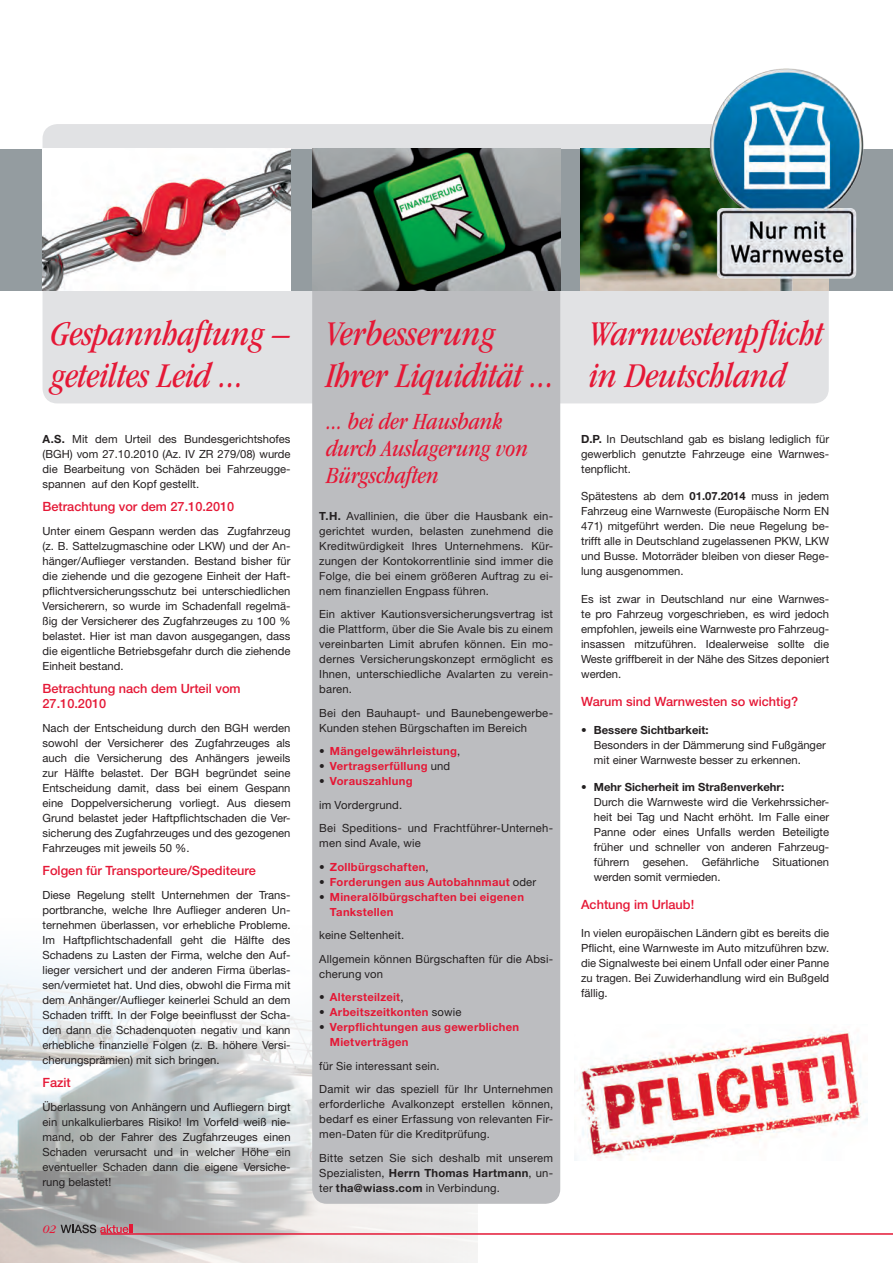
<style>
.page{position:relative;width:893px;height:1263px;background:#fff}
.page>*{position:absolute;margin:0;border:0;box-sizing:border-box;transform-origin:0 0}
.Headline_1_rot{font:italic condensed 36px/42px "ITC Garamond Std";color:#e51836}
.Fließtext{font:italic condensed 24px/27px "ITC Garamond Std";color:#e51836}
.Fließtext-2{font:500 12.75px/15px "Helvetica Neue";color:#e51836}
.t1{font:italic 12px "ITC Garamond Std";color:#e51836}
.Fließtext-3{font:11.25px/15px "Helvetica Neue";color:#231f20;text-align:justify}
.Fließtext-4{font:700 11.25px/15px "Helvetica Neue";letter-spacing:.025em;color:#e51836}
.Fließtext-5{font:700 11.25px "Helvetica Neue";color:#231f20}
.s1{font-weight:700}
.s2{font-weight:400;color:#231f20}
</style>
<div class="page">
<img style="left:0;top:966px;width:478px;height:297px">
<img style="left:574px;top:1029px;width:293px;height:131px">
<hr style="left:101px;top:1233px;width:792px;height:2px;background:#e51836">
<div style="left:43px;top:124px;width:786px;height:279px;background:#e1e2e4;border-radius:15px"></div>
<div style="left:0;top:149px;width:893px;height:141px;background:#949ca0"></div>
<svg style="left:61px;top:1224px;width:72px;height:9px"></svg>
<img style="left:43px;top:149px;width:248px;height:141px">
<img style="left:581px;top:149px;width:104px;height:141px">
<img style="left:685px;top:68px;width:179px;height:222px">
<div style="left:312px;top:290px;width:248px;height:914px;background:#bcbdc0"></div>
<img style="left:312px;top:149px;width:248px;height:141px">
<p class="Headline_1_rot" style="left:51px;top:313px;width:241px">Gespannhaftung –</p>
<p class="Headline_1_rot" style="left:51px;top:355px;width:194px">geteiltes Leid ...</p>
<p class="Fließtext-3" style="left:43px;top:431px;width:250px"><span class="s1">A.S.</span> Mit dem Urteil des Bundesgerichtshofes (BGH) vom 27.10.2010 (Az. IV ZR 279/08) wurde die Bearbeitung von Schäden bei Fahrzeugge&shy;spannen auf den Kopf gestellt.</p>
<p class="Fließtext-2" style="left:43px;top:499px;width:193px">Betrachtung vor dem 27.10.2010</p>
<p class="Fließtext-3" style="left:43px;top:523px;width:250px">Unter einem Gespann werden das Zugfahrzeug (z. B. Sattelzugmaschine oder LKW) und der An&shy;hänger/Auflieger verstanden. Bestand bisher für die ziehende und die gezogene Einheit der Haft&shy;pflichtversicherungsschutz bei unterschiedlichen Versicherern, so wurde im Schadenfall regelmä&shy;ßig der Versicherer des Zugfahrzeuges zu 100 % belastet. Hier ist man davon ausgegangen, dass die eigentliche Betriebsgefahr durch die ziehende Einheit bestand.</p>
<p class="Fließtext-2" style="left:43px;top:681px;width:200px">Betrachtung nach dem Urteil vom<br>27.10.2010</p>
<p class="Fließtext-3" style="left:43px;top:720px;width:250px">Nach der Entscheidung durch den BGH werden sowohl der Versicherer des Zugfahrzeuges als auch die Versicherung des Anhängers jeweils zur Hälfte belastet. Der BGH begründet seine Entscheidung damit, dass bei einem Gespann eine Doppelversicherung vorliegt. Aus diesem Grund belastet jeder Haftpflichtschaden die Ver&shy;sicherung des Zugfahrzeuges und des gezogenen Fahrzeuges mit jeweils 50 %.</p>
<p class="Fließtext-2" style="left:43px;top:863px;width:215px">Folgen für Transporteure/Spediteure</p>
<p class="Fließtext-3" style="left:43px;top:887px;width:250px">Diese Regelung stellt Unternehmen der Trans&shy;portbranche, welche Ihre Auflieger anderen Un&shy;ternehmen überlassen, vor erhebliche Probleme.<br>Im Haftpflichtschadenfall geht die Hälfte des Schadens zu Lasten der Firma, welche den Auf&shy;lieger versichert und der anderen Firma überlas&shy;sen/vermietet hat. Und dies, obwohl die Firma mit dem Anhänger/Auflieger keinerlei Schuld an dem Schaden trifft. In der Folge beeinflusst der Scha&shy;den dann die Schadenquoten negativ und kann erhebliche finanzielle Folgen (z. B. höhere Versi&shy;cherungsprämien) mit sich bringen.</p>
<p class="Fließtext-2" style="left:43px;top:1075px;width:30px">Fazit</p>
<p class="Fließtext-3" style="left:43px;top:1099px;width:250px">Überlassung von Anhängern und Aufliegern birgt ein unkalkulierbares Risiko! Im Vorfeld weiß nie&shy;mand, ob der Fahrer des Zugfahrzeuges einen Schaden verursacht und in welcher Höhe ein eventueller Schaden dann die eigene Versiche&shy;rung belastet!</p>
<p class="t1" style="left:43px;top:1223px;width:15px">02</p>
<p class="Headline_1_rot" style="left:326px;top:313px;width:230px">Verbesserung<br>Ihrer Liquidität ...</p>
<p class="Fließtext" style="left:326px;top:408px;width:203px">... bei der Hausbank durch Auslagerung von<br>Bürgschaften</p>
<p class="Fließtext-3" style="left:319px;top:508px;width:235px"><span class="s1">T.H.</span> Avallinien, die über die Hausbank ein&shy;gerichtet wurden, belasten zunehmend die Kreditwürdigkeit Ihres Unternehmens. Kür&shy;zungen der Kontokorrentlinie sind immer die Folge, die bei einem größeren Auftrag zu ei&shy;nem finanziellen Engpass führen.</p>
<p class="Fließtext-3" style="left:319px;top:606px;width:235px">Ein aktiver Kautionsversicherungsvertrag ist die Plattform, über die Sie Avale bis zu einem vereinbarten Limit abrufen können. Ein mo&shy;dernes Versicherungskonzept ermöglicht es Ihnen, unterschiedliche Avalarten zu verein&shy;baren.</p>
<p class="Fließtext-3" style="left:319px;top:705px;width:235px">Bei den Bauhaupt- und Baunebengewerbe-<br>Kunden stehen Bürgschaften im Bereich</p>
<p class="Fließtext-4" style="left:319px;top:743px;width:142px"><span class="s2">•</span> Mängelgewährleistung<span class="s2">,</span></p>
<p class="Fließtext-4" style="left:319px;top:758px;width:132px"><span class="s2">•</span> Vertragserfüllung <span class="s2">und</span></p>
<p class="Fließtext-4" style="left:319px;top:773px;width:95px"><span class="s2">•</span> Vorauszahlung</p>
<p class="Fließtext-3" style="left:319px;top:797px;width:84px">im Vordergrund.</p>
<p class="Fließtext-3" style="left:319px;top:820px;width:235px">Bei Speditions- und Frachtführer-Unterneh&shy;men sind Avale, wie</p>
<p class="Fließtext-4" style="left:319px;top:859px;width:111px"><span class="s2">•</span> Zollbürgschaften<span class="s2">,</span></p>
<p class="Fließtext-4" style="left:319px;top:874px;width:219px"><span class="s2">•</span> Forderungen aus Autobahnmaut <span class="s2">oder</span></p>
<p class="Fließtext-4" style="left:330px;top:889px;width:196px;text-indent:-11px"><span class="s2">•</span> Mineralölbürgschaften bei eigenen<br>Tankstellen</p>
<p class="Fließtext-3" style="left:319px;top:927px;width:86px">keine Seltenheit.</p>
<p class="Fließtext-3" style="left:319px;top:951px;width:235px">Allgemein können Bürgschaften für die Absi&shy;cherung von</p>
<p class="Fließtext-4" style="left:319px;top:989px;width:86px"><span class="s2">•</span> Altersteilzeit<span class="s2">,</span></p>
<p class="Fließtext-4" style="left:319px;top:1004px;width:144px"><span class="s2">•</span> Arbeitszeitkonten <span class="s2">sowie</span></p>
<p class="Fließtext-4" style="left:330px;top:1019px;width:191px;text-indent:-11px"><span class="s2">•</span> Verpflichtungen aus gewerblichen<br>Mietverträgen</p>
<p class="Fließtext-3" style="left:319px;top:1058px;width:122px">für Sie interessant sein.</p>
<p class="Fließtext-3" style="left:319px;top:1081px;width:235px">Damit wir das speziell für Ihr Unternehmen erforderliche Avalkonzept erstellen können, bedarf es einer Erfassung von relevanten Fir&shy;men-Daten für die Kreditprüfung.</p>
<p class="Fließtext-3" style="left:319px;top:1150px;width:235px">Bitte setzen Sie sich deshalb mit unserem Spezialisten, <span class="s1">Herrn Thomas Hartmann</span>, un&shy;ter <span class="s1">tha@wiass.com</span> in Verbindung.</p>
<p class="Headline_1_rot" style="left:590px;top:313px;width:236px">Warnwestenpflicht in Deutschland</p>
<p class="Fließtext-3" style="left:581px;top:431px;width:250px"><span class="s1">D.P.</span> In Deutschland gab es bislang lediglich für gewerblich genutzte Fahrzeuge eine Warnwes&shy;tenpflicht.</p>
<p class="Fließtext-3" style="left:581px;top:489px;width:250px">Spätestens ab dem <span class="s1">01.07.2014</span> muss in jedem Fahrzeug eine Warnweste (Europäische Norm EN 471) mitgeführt werden. Die neue Regelung be&shy;trifft alle in Deutschland zugelassenen PKW, LKW und Busse. Motorräder bleiben von dieser Rege&shy;lung ausgenommen.</p>
<p class="Fließtext-3" style="left:581px;top:591px;width:250px">Es ist zwar in Deutschland nur eine Warnwes&shy;te pro Fahrzeug vorgeschrieben, es wird jedoch empfohlen, jeweils eine Warnweste pro Fahrzeug&shy;insassen mitzuführen. Idealerweise sollte die Weste griffbereit in der Nähe des Sitzes deponiert werden.</p>
<p class="Fließtext-2" style="left:581px;top:694px;width:219px">Warum sind Warnwesten so wichtig?</p>
<p class="Fließtext-3" style="left:594px;top:722px;width:233px;text-align:left;text-indent:-13px"><span class="s1">• Bessere Sichtbarkeit:<br></span>Besonders in der Dämmerung sind Fußgänger mit einer Warnweste besser zu erkennen.</p>
<p class="Fließtext-5" style="left:581px;top:780px;width:204px">• Mehr Sicherheit im Straßenverkehr:</p>
<p class="Fließtext-3" style="left:594px;top:795px;width:237px">Durch die Warnweste wird die Verkehrssicher&shy;heit bei Tag und Nacht erhöht. Im Falle einer Panne oder eines Unfalls werden Beteiligte früher und schneller von anderen Fahrzeug&shy;führern gesehen. Gefährliche Situationen werden somit vermieden.</p>
<p class="Fließtext-2" style="left:581px;top:897px;width:115px">Achtung im Urlaub!</p>
<p class="Fließtext-3" style="left:581px;top:925px;width:250px">In vielen europäischen Ländern gibt es bereits die Pflicht, eine Warnweste im Auto mitzuführen bzw. die Signalweste bei einem Unfall oder einer Panne zu tragen. Bei Zuwiderhandlung wird ein Bußgeld fällig.</p>
</div>
